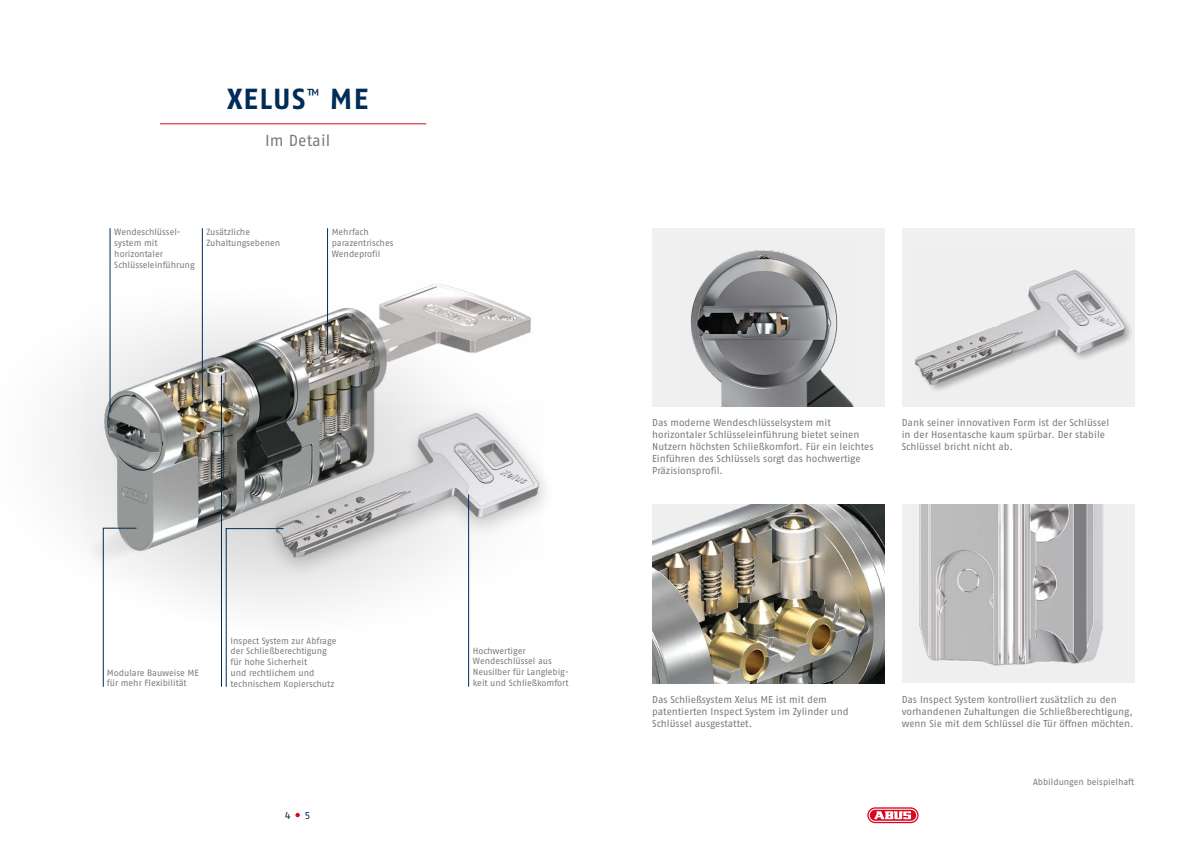
<style>
.page{position:relative;width:1191px;height:842px;background:#fff}
.page>*{position:absolute;margin:0;border:0;box-sizing:border-box;transform-origin:0 0}
.t1{font:700 29px "ABUS Fago Pro";letter-spacing:.05em;color:#002c58}
.t2{font:16px "ABUS Fago Pro";letter-spacing:.01em;color:#7c7b7b}
.t3{font:10px/12px "ABUS Fago Pro";color:#7c7b7b}
.t4{font:10px "ABUS Fago Pro";color:#002c58}
.t5{font:9px/10.8px "ABUS Fago Pro";letter-spacing:-.005em;color:#7c7b7b}
</style>
<div class="page">
<hr style="left:160px;top:123px;width:266px;height:1px;background:#db0720">
<svg style="left:58px;top:229px;width:412px;height:458px"></svg>
<svg style="left:58px;top:447px;width:271px;height:159px;fill:#f5f5f5"></svg>
<div style="left:901px;top:505px;width:233px;height:178px;background:#f0f0f0"></div>
<div style="left:652px;top:228px;width:232px;height:179px;background:#f0f0f0"></div>
<div style="left:901px;top:228px;width:233px;height:179px;background:#f0f0f0"></div>
<img style="left:652px;top:505px;width:232px;height:178px">
<img style="left:690px;top:250px;width:164px;height:157px">
<img style="left:919px;top:505px;width:184px;height:161px">
<hr style="left:226px;top:528px;width:1px;height:159px;background:#002c58">
<img style="left:81px;top:260px;width:450px;height:317px">
<div style="left:259px;top:402px;width:297px;height:177px;background:#000;opacity:.24"></div>
<img style="left:274px;top:405px;width:269px;height:154px">
<hr style="left:226px;top:528px;width:57px;height:1px;background:#002c58">
<hr style="left:221px;top:375px;width:1px;height:312px;background:#002c58">
<svg style="left:102px;top:527px;width:35px;height:160px"></svg>
<hr style="left:327px;top:228px;width:1px;height:126px;background:#002c58">
<hr style="left:202px;top:228px;width:1px;height:176px;background:#002c58">
<hr style="left:110px;top:228px;width:1px;height:184px;background:#002c58">
<hr style="left:468px;top:495px;width:1px;height:192px;background:#002c58">
<img style="left:915px;top:270px;width:213px;height:121px">
<svg style="left:867px;top:807px;width:51px;height:16px"></svg>
<svg style="left:868px;top:809px;width:49px;height:13px"></svg>
<svg style="left:295px;top:813px;width:5px;height:4px"></svg>
<h1 class="t1" style="left:227px;top:82px;width:142px">XELUS<sup>™</sup> ME</h1>
<h2 class="t2" style="left:265px;top:131px;width:67px">Im Detail</h2>
<p class="t5" style="left:114px;top:227px;width:82px">Wendeschlüssel&shy;system mit horizontaler<br>Schlüsseleinführung</p>
<p class="t5" style="left:206px;top:227px;width:75px">Zusätzliche<br>Zuhaltungsebenen</p>
<p class="t5" style="left:332px;top:227px;width:63px">Mehrfach parazentrisches<br>Wendeprofil</p>
<p class="t5" style="left:107px;top:667px;width:93px">Modulare Bauweise ME für mehr Flexibilität</p>
<p class="t5" style="left:230px;top:635px;width:107px">Inspect System zur Abfrage der Schließberechtigung für hohe Sicherheit<br>und rechtlichem und technischem Kopierschutz</p>
<p class="t4" style="left:285px;top:809px;width:7px">4</p>
<p class="t4" style="left:305px;top:809px;width:7px">5</p>
<p class="t5" style="left:473px;top:645px;width:97px">Hochwertiger<br>Wendeschlüssel aus<br>Neusilber für Langlebig&shy;keit und Schließkomfort</p>
<p class="t3" style="left:652px;top:417px;width:223px">Das moderne Wendeschlüsselsystem mit horizontaler Schlüsseleinführung bietet seinen Nutzern höchsten Schließkomfort. Für ein leichtes Einführen des Schlüssels sorgt das hochwertige Präzisionsprofil.</p>
<p class="t3" style="left:901px;top:417px;width:209px">Dank seiner innovativen Form ist der Schlüssel in der Hosentasche kaum spürbar. Der stabile<br>Schlüssel bricht nicht ab.</p>
<p class="t3" style="left:652px;top:693px;width:198px">Das Schließsystem Xelus ME ist mit dem patentierten Inspect System im Zylinder und<br>Schlüssel ausgestattet.</p>
<p class="t3" style="left:901px;top:693px;width:233px">Das Inspect System kontrolliert zusätzlich zu den vorhandenen Zuhaltungen die Schließberechtigung, wenn Sie mit dem Schlüssel die Tür öffnen möchten.</p>
<p class="t5" style="left:1033px;top:777px;width:103px">Abbildungen beispielhaft</p>
</div>
